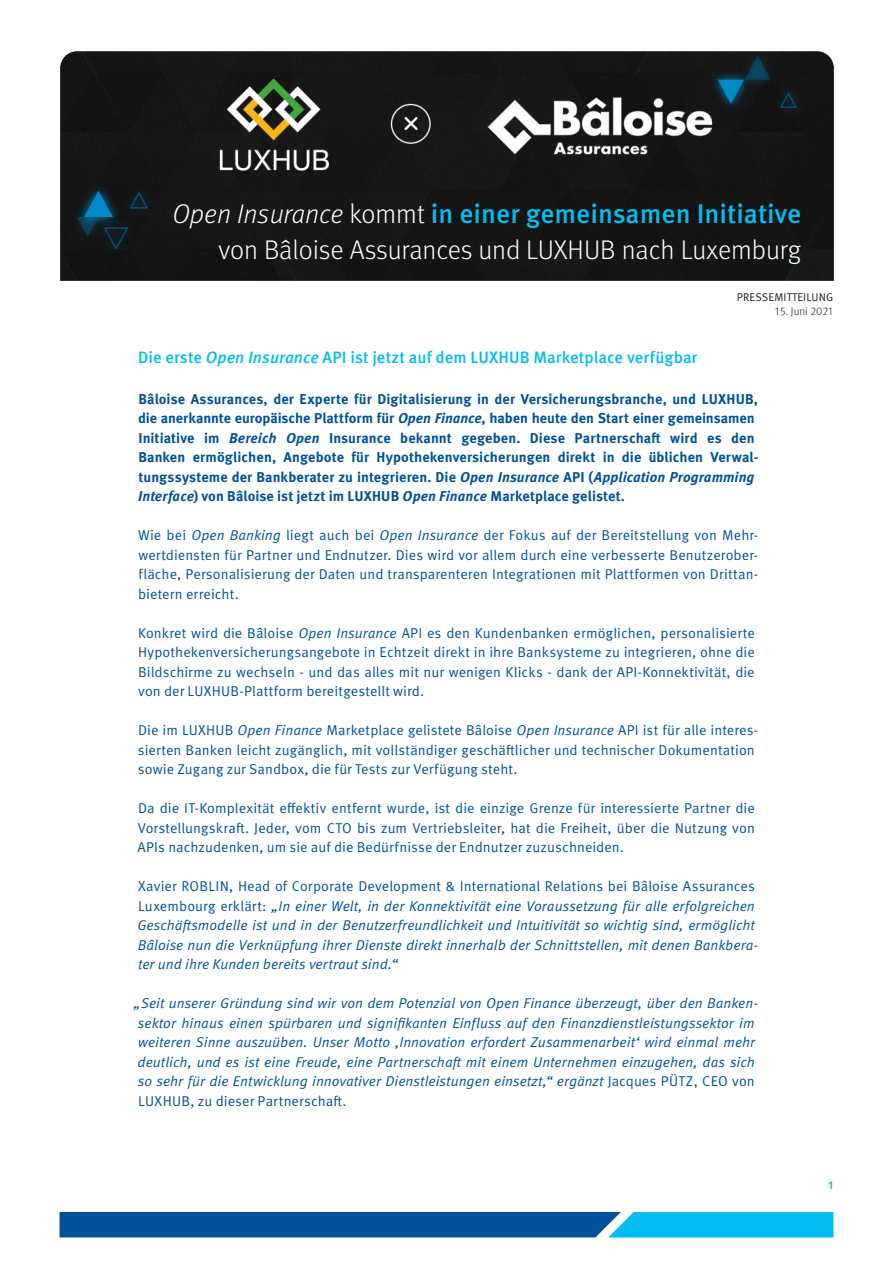
<style>
.page{position:relative;width:893px;height:1263px;background:#fff}
.page>*{position:absolute;margin:0;border:0;box-sizing:border-box;transform-origin:0 0}
.t1{font:300 27px/36px "Meta Pro";letter-spacing:-.005em;color:#fff;text-align:right}
.BAL-Untertitel-M-11{font:500 16.5px "Meta Pro";letter-spacing:.005em;color:#01bdf2}
.BAL-Lauftext-N-9_5_1{font:14.25px/19.5px "Meta Pro Norm";letter-spacing:.005em;color:#01529a;text-align:justify}
.BAL-Lauftext-N-9_5_1-2{font:14.25px/19.5px "Meta Pro Norm Ita";color:#01529a}
.BAL-Lauftext-N-9_5_1-3{font:700 14.25px/19.5px "Meta Pro";letter-spacing:.005em;color:#01529a}
.BAL-Bildtext-N-7_5_9{font:11.25px "Meta Pro Norm";letter-spacing:.01em;color:#231f20}
.BAL-Bildtext-N-7_5_9-2{font:300 11.25px "Meta Pro";color:#231f20}
.t2{font:700 11.25px "Meta Pro";color:#01bdf2}
.s1{font-style:italic}
.s2{font-weight:500;color:#01bdf2}
.s3{font-family:"Meta Pro Norm Ita"}
.s4{font-family:"Meta Pro Norm"}
</style>
<div class="page">
<img style="left:60px;top:51px;width:774px;height:230px">
<svg style="left:60px;top:1212px;width:773px;height:25px;background:#0572b3"></svg>
<p class="t1" style="left:172px;top:195px;width:630px"><span class="s1">Open Insurance</span> kommt <span class="s2">in einer gemeinsamen Initiative </span>von Bâloise Assurances und LUXHUB nach Luxemburg</p>
<p class="BAL-Bildtext-N-7_5_9" style="left:737px;top:288px;width:98px">PRESSEMITTEILUNG</p>
<p class="BAL-Bildtext-N-7_5_9-2" style="left:775px;top:303px;width:60px">15. Juni 2021</p>
<p class="BAL-Untertitel-M-11" style="left:138px;top:345px;width:561px">Die erste <span class="s1">Open Insurance</span> API ist jetzt auf dem LUXHUB Marketplace verfügbar</p>
<p class="BAL-Lauftext-N-9_5_1-3" style="left:138px;top:388px;width:622px">Bâloise Assurances, der Experte für Digitalisierung in der Versicherungsbranche, und LUXHUB, die anerkannte europäische Plattform für <span class="s1">Open Finance</span>, haben heute den Start einer gemeinsamen Initiative im <span class="s1">Bereich Open</span> Insurance bekannt gegeben. Diese Partnerschaft wird es den Banken ermöglichen, Angebote für Hypothekenversicherungen direkt in die üblichen Verwal&shy;tungssysteme der Bankberater zu integrieren. Die <span class="s1">Open Insurance</span> API (<span class="s1">Application Programming Interface</span>) von Bâloise ist jetzt im LUXHUB <span class="s1">Open Finance</span> Marketplace gelistet.</p>
<p class="BAL-Lauftext-N-9_5_1" style="left:138px;top:525px;width:622px">Wie bei <span class="s3">Open Banking</span> liegt auch bei <span class="s3">Open Insurance</span> der Fokus auf der Bereitstellung von Mehr&shy;wertdiensten für Partner und Endnutzer. Dies wird vor allem durch eine verbesserte Benutzerober&shy;fläche, Personalisierung der Daten und transparenteren Integrationen mit Plattformen von Drittan&shy;bietern erreicht.</p>
<p class="BAL-Lauftext-N-9_5_1" style="left:138px;top:622px;width:618px">Konkret wird die Bâloise <span class="s3">Open Insurance</span> API es den Kundenbanken ermöglichen, personalisierte Hypothekenversicherungsangebote in Echtzeit direkt in ihre Banksysteme zu integrieren, ohne die Bildschirme zu wechseln - und das alles mit nur wenigen Klicks - dank der API-Konnektivität, die von der LUXHUB-Plattform bereitgestellt wird.</p>
<p class="BAL-Lauftext-N-9_5_1" style="left:138px;top:720px;width:622px;text-align:left">Die im LUXHUB <span class="s3">Open Finance</span> Marketplace gelistete Bâloise <span class="s3">Open Insurance</span> API ist für alle interes&shy;sierten Banken leicht zugänglich, mit vollständiger geschäftlicher und technischer Dokumentation sowie Zugang zur Sandbox, die für Tests zur Verfügung steht.</p>
<p class="BAL-Lauftext-N-9_5_1" style="left:138px;top:798px;width:619px">Da die IT-Komplexität effektiv entfernt wurde, ist die einzige Grenze für interessierte Partner die Vorstellungskraft. Jeder, vom CTO bis zum Vertriebsleiter, hat die Freiheit, über die Nutzung von APIs nachzudenken, um sie auf die Bedürfnisse der Endnutzer zuzuschneiden.</p>
<p class="BAL-Lauftext-N-9_5_1-2" style="left:137px;top:876px;width:622px"><span class="s4">Xavier ROBLIN, Head of Corporate Development &amp; International Relations bei Bâloise Assurances Luxembourg erklärt:</span> „In einer Welt, in der Konnektivität eine Voraussetzung für alle erfolgreichen Geschäftsmodelle ist und in der Benutzerfreundlichkeit und Intuitivität so wichtig sind, ermöglicht Bâloise nun die Verknüpfung ihrer Dienste direkt innerhalb der Schnittstellen, mit denen Bankbera&shy;ter und ihre Kunden bereits vertraut sind.“</p>
<p class="BAL-Lauftext-N-9_5_1-2" style="left:134px;top:993px;width:626px">„Seit unserer Gründung sind wir von dem Potenzial von Open Finance überzeugt, über den Banken&shy;sektor hinaus einen spürbaren und signifikanten Einfluss auf den Finanzdienstleistungssektor im weiteren Sinne auszuüben. Unser Motto ‚Innovation erfordert Zusammenarbeit‘ wird einmal mehr deutlich, und es ist eine Freude, eine Partnerschaft mit einem Unternehmen einzugehen, das sich so sehr für die Entwicklung innovativer Dienstleistungen einsetzt,“ ergänzt <span class="s4">Jacques PÜTZ, CEO von LUXHUB, zu dieser Partnerschaft.</span></p>
<p class="t2" style="left:828px;top:1176px;width:6px">1</p>
</div>
